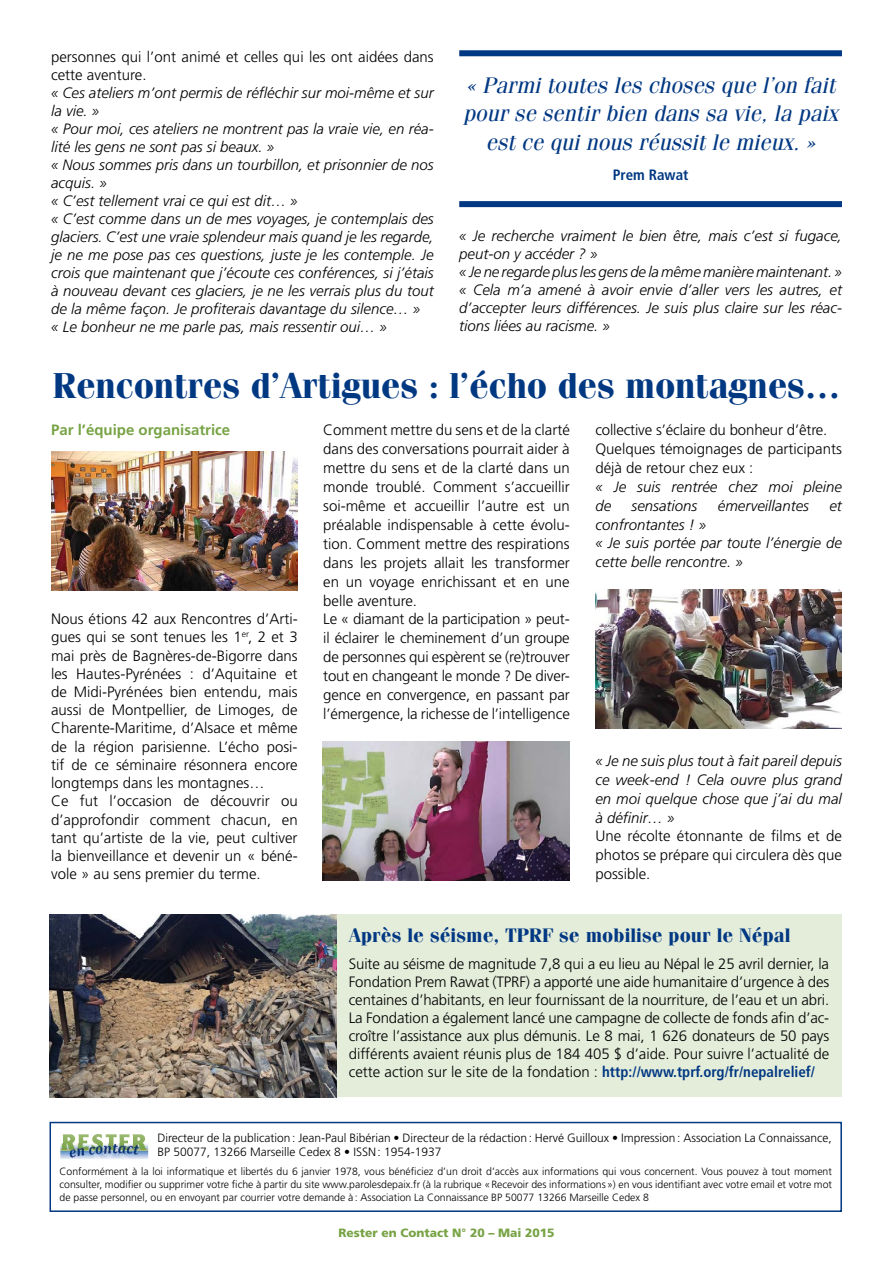
<style>
.page{position:relative;width:893px;height:1263px;background:#fff}
.page>*{position:absolute;margin:0;border:0;box-sizing:border-box;transform-origin:0 0}
.t1{font:700 36px "Fenice";letter-spacing:-.01em;color:#003882}
.t2{font:italic 22.5px/28.5px "Fenice";color:#003882;text-align:center}
.t3{font:700 19.5px "Fenice";color:#003882}
.t4{font:300 15px/18.1px "Frutiger";color:#000}
.t5{font:italic 300 15px/18px "Frutiger";color:#000}
.t6{font:700 15px "Frutiger";color:#77a345}
.t7{font:700 condensed 15px "Frutiger";color:#003882}
.t8{font:300 12px/14.4px "Frutiger";color:#000}
.t9{font:900 12px "Frutiger";color:#77a345}
.t10{font:300 10.5px/12.6px "Frutiger";color:#000;text-align:justify}
.s1{font-weight:700;font-stretch:condensed;color:#003882}
</style>
<div class="page">
<div style="left:50px;top:1122px;width:792px;height:90px;border:2px solid #003882"></div>
<svg style="left:63px;top:1134px;width:83px;height:9px"></svg>
<img style="left:60px;top:1143px;width:88px;height:16px">
<div style="left:459px;top:201px;width:383px;height:6px;background:#003882"></div>
<div style="left:459px;top:50px;width:383px;height:6px;background:#003882"></div>
<div style="left:336px;top:914px;width:506px;height:183px;background:#e4ecda"></div>
<img style="left:50px;top:914px;width:286px;height:183px">
<img style="left:322px;top:741px;width:247px;height:139px">
<img style="left:595px;top:590px;width:247px;height:139px">
<img style="left:51px;top:452px;width:247px;height:138px">
<p class="t4" style="left:51px;top:48px;width:384px">personnes qui l’ont animé et celles qui les ont aidées dans cette aventure.</p>
<p class="t5" style="left:51px;top:84px;width:384px">« Ces ateliers m’ont permis de réfléchir sur moi-même et sur la vie. »<br>« Pour moi, ces ateliers ne montrent pas la vraie vie, en réa&shy;lité les gens ne sont pas si beaux. »<br>« Nous sommes pris dans un tourbillon, et prisonnier de nos acquis. »<br>« C’est tellement vrai ce qui est dit… »<br>« C’est comme dans un de mes voyages, je contemplais des glaciers. C’est une vraie splendeur mais quand je les regarde, je ne me pose pas ces questions, juste je les contemple. Je crois que maintenant que j’écoute ces conférences, si j’étais à nouveau devant ces glaciers, je ne les verrais plus du tout de la même façon. Je profiterais davantage du silence… »<br>« Le bonheur ne me parle pas, mais ressentir oui… »</p>
<h2 class="t2" style="left:463px;top:70px;width:377px">« Parmi toutes les choses que l’on fait pour se sentir bien dans sa vie, la paix est ce qui nous réussit le mieux. »</h2>
<p class="t7" style="left:613px;top:166px;width:77px">Prem Rawat</p>
<p class="t5" style="left:459px;top:227px;width:384px">« Je recherche vraiment le bien être, mais c’est si fugace, peut-on y accéder ? »<br>« Je ne regarde plus les gens de la même manière maintenant. » « Cela m’a amené à avoir envie d’aller vers les autres, et d’accepter leurs différences. Je suis plus claire sur les réac&shy;tions liées au racisme. »</p>
<h1 class="t1" style="left:53px;top:363px;width:789px">Rencontres d’Artigues : l’écho des montagnes…</h1>
<p class="t6" style="left:51px;top:421px;width:181px">Par l’équipe organisatrice</p>
<p class="t4" style="left:51px;top:610px;width:248px">Nous étions 42 aux Rencontres d’Arti&shy;gues qui se sont tenues les 1<sup>er</sup>, 2 et 3 mai près de Bagnères-de-Bigorre dans les Hautes-Pyrénées : d’Aquitaine et de Midi-Pyrénées bien entendu, mais aussi de Montpellier, de Limoges, de Charente-Maritime, d’Alsace et même de la région parisienne. L’écho posi&shy;tif de ce séminaire résonnera encore longtemps dans les montagnes…<br>Ce fut l’occasion de découvrir ou d’approfondir comment chacun, en tant qu’artiste de la vie, peut cultiver la bienveillance et devenir un « béné&shy;vole » au sens premier du terme.</p>
<p class="t4" style="left:323px;top:421px;width:248px;line-height:18.9px">Comment mettre du sens et de la clarté dans des conversations pourrait aider à mettre du sens et de la clarté dans un monde troublé. Comment s’accueillir soi-même et accueillir l’autre est un préalable indispensable à cette évolu&shy;tion. Comment mettre des respirations dans les projets allait les transformer en un voyage enrichissant et en une belle aventure.<br>Le « diamant de la participation » peut&shy;il éclairer le cheminement d’un groupe de personnes qui espèrent se (re)trouver tout en changeant le monde ? De diver&shy;gence en convergence, en passant par l’émergence, la richesse de l’intelligence</p>
<p class="t4" style="left:595px;top:421px;width:248px;line-height:18.9px">collective s’éclaire du bonheur d’être.<br>Quelques témoignages de participants déjà de retour chez eux :</p>
<p class="t5" style="left:595px;top:477px;width:248px;line-height:18.9px">« Je suis rentrée chez moi pleine de</p>
<p class="t5" style="left:632px;top:497px;width:67px">sensations</p>
<p class="t5" style="left:718px;top:497px;width:93px">émerveillantes</p>
<p class="t5" style="left:829px;top:497px;width:14px">et</p>
<p class="t5" style="left:595px;top:515px;width:248px;line-height:18.9px">confrontantes ! »<br>« Je suis portée par toute l’énergie de cette belle rencontre. »</p>
<p class="t5" style="left:595px;top:752px;width:248px;line-height:18.9px;text-align:justify">« Je ne suis plus tout à fait pareil depuis ce week-end ! Cela ouvre plus grand en moi quelque chose que j’ai du mal à définir… »</p>
<p class="t4" style="left:595px;top:827px;width:248px;line-height:18.9px;text-align:justify">Une récolte étonnante de films et de photos se prépare qui circulera dès que possible.</p>
<h3 class="t3" style="left:349px;top:923px;width:443px">Après le séisme, TPRF se mobilise pour le Népal</h3>
<p class="t4" style="left:349px;top:954px;width:482px;text-align:justify">Suite au séisme de magnitude 7,8 qui a eu lieu au Népal le 25 avril dernier, la Fondation Prem Rawat (TPRF) a apporté une aide humanitaire d’urgence à des centaines d’habitants, en leur fournissant de la nourriture, de l’eau et un abri.<br>La Fondation a également lancé une campagne de collecte de fonds afin d’ac&shy;croître l’assistance aux plus démunis. Le 8 mai, 1 626 donateurs de 50 pays différents avaient réunis plus de 184 405 $ d’aide. Pour suivre l’actualité de cette action sur le site de la fondation : <span class="s1">http://www.tprf.org/fr/nepalrelief/</span></p>
<p class="t8" style="left:157px;top:1131px;width:676px">Directeur de la publication: Jean-Paul Bibérian • Directeur de la rédaction: Hervé Guilloux • Impression: Association La Connaissance,<br>BP 50077, 13266 Marseille Cedex 8 • ISSN: 1954-1937</p>
<p class="t10" style="left:60px;top:1166px;width:774px">Conformément à la loi informatique et libertés du 6 janvier 1978, vous bénéficiez d’un droit d’accès aux informations qui vous concernent. Vous pouvez à tout moment consulter, modifier ou supprimer votre fiche à partir du site www.parolesdepaix.fr (à la rubrique «Recevoir des informations») en vous identifiant avec votre email et votre mot de passe personnel, ou en envoyant par courrier votre demande à : Association La Connaissance BP 50077 13266 Marseille Cedex 8</p>
<p class="t9" style="left:338px;top:1225px;width:217px">Rester en Contact N° 20 – Mai 2015</p>
</div>
